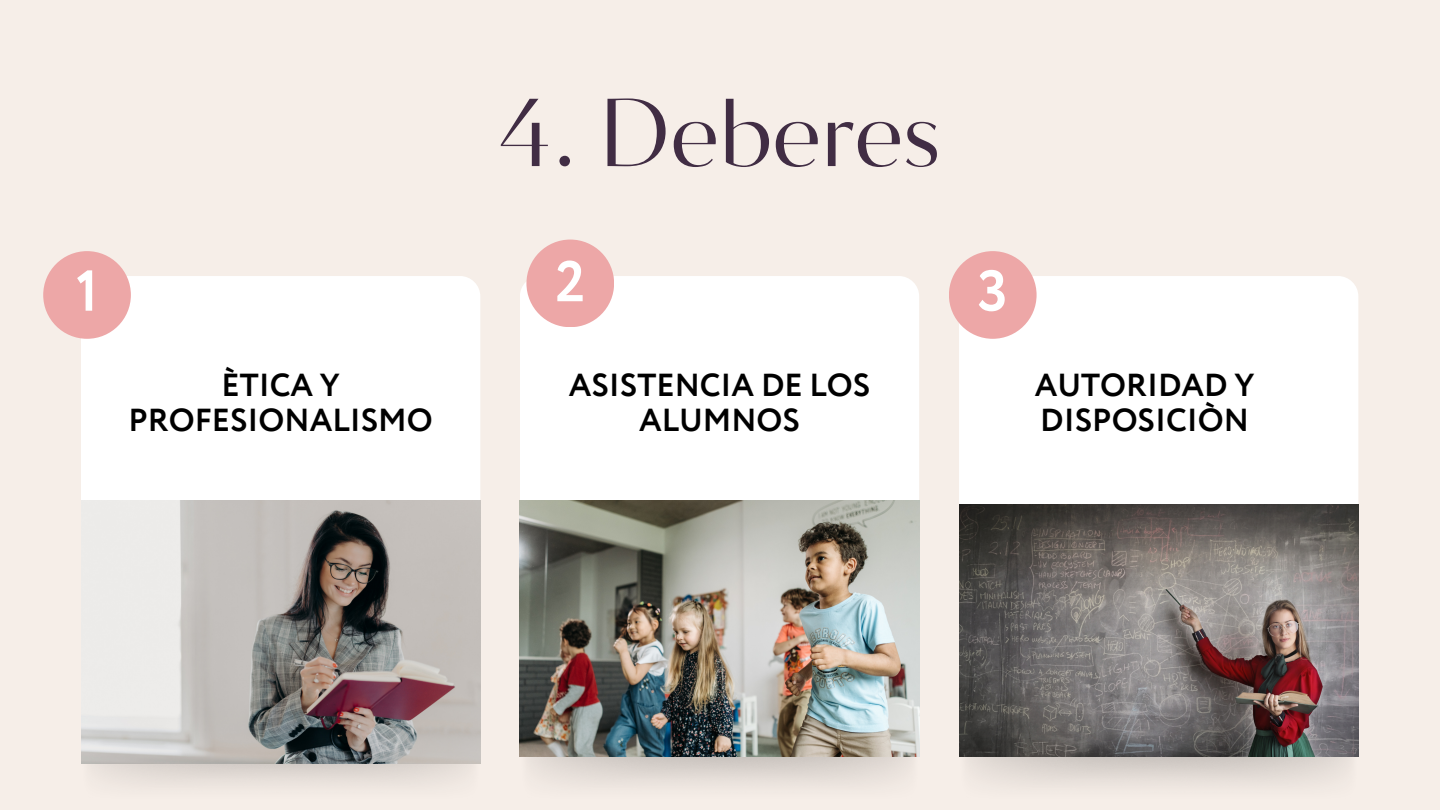
<style>
.page{position:relative;width:1440px;height:810px;background:#f6eee8}
.page>*{position:absolute;margin:0;border:0;box-sizing:border-box;transform-origin:0 0}
.t1{font:96.2px "Circe Contrast";color:#412d44}
.t2{font:700 57.5px "Circe";color:#fff}
.t3{font:700 31.7px/34.5px "Circe";color:#000;text-align:center}
</style>
<div class="page">
<img style="left:520px;top:756px;width:399px;height:29px">
<div style="left:520px;top:276px;width:399px;height:479px;background:#fff;border-radius:20px"></div>
<div style="left:81px;top:276px;width:399px;height:479px;background:#fff;border-radius:20px"></div>
<div style="left:43px;top:251px;width:88px;height:88px;background:#eda7a7;border-radius:50%"></div>
<div style="left:526px;top:240px;width:88px;height:87px;background:#eda7a7;border-radius:50%"></div>
<img style="left:959px;top:756px;width:399px;height:29px">
<div style="left:959px;top:276px;width:399px;height:479px;background:#fff;border-radius:20px"></div>
<div style="left:949px;top:251px;width:88px;height:88px;background:#eda7a7;border-radius:50%"></div>
<img style="left:81px;top:500px;width:399px;height:264px">
<img style="left:520px;top:500px;width:400px;height:256px">
<img style="left:959px;top:504px;width:400px;height:252px">
<p class="t1" style="left:499px;top:77px;width:443px">4. Deberes</p>
<p class="t2" style="left:76px;top:252px;width:24px">1</p>
<p class="t2" style="left:555px;top:243px;width:32px">2</p>
<p class="t3" style="left:129px;top:370px;width:306px">ÈTICA Y<br>PROFESIONALISMO</p>
<p class="t3" style="left:569px;top:370px;width:303px">ASISTENCIA DE LOS<br>ALUMNOS</p>
<p class="t2" style="left:978px;top:252px;width:32px">3</p>
<p class="t3" style="left:1035px;top:370px;width:221px;text-align:left">AUTORIDAD Y<br>DISPOSICIÒN</p>
</div>
